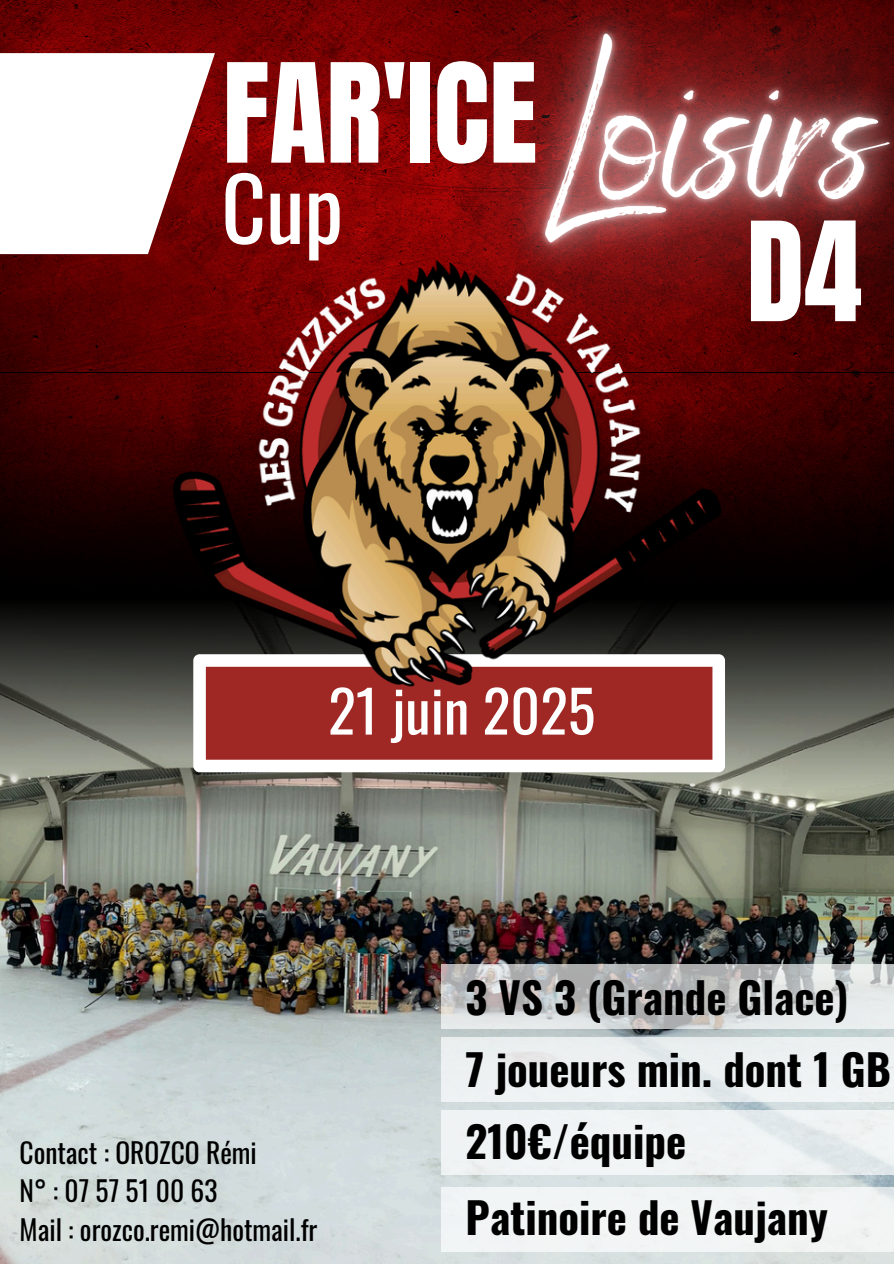
<style>
.page{position:relative;width:894px;height:1264px;background:#fff}
.page>*{position:absolute;margin:0;border:0;box-sizing:border-box;transform-origin:0 0}
.t1{font:117px "Anton";color:#fff}
.t2{font:87px "Oswald";color:#fff}
.t3{font:57.75px "Oswald";color:#fff}
.t4{font:700 42.75px "Oswald";color:#000}
.t5{font:27.45px "Oswald";color:#000}
</style>
<div class="page">
<img style="left:0;top:600px;width:893px;height:663px">
<svg style="left:0;top:0;width:321px;height:596px;background:#6a0101"></svg>
<div style="left:0;top:53px;width:214px;height:201px;background:#fff"></div>
<svg style="left:1px;top:373px;width:892px;height:227px;background:#1e0000"></svg>
<svg style="left:0;top:596px;width:892px;height:227px;background:#606259"></svg>
<svg style="left:193px;top:710px;width:531px;height:62px;fill:#9f2825"></svg>
<img style="left:321px;top:0;width:572px;height:540px">
<img style="left:161px;top:231px;width:572px;height:479px">
<div style="left:441px;top:1037px;width:452px;height:64px;background:#edf1f1"></div>
<div style="left:441px;top:1110px;width:452px;height:65px;background:linear-gradient(to right,#f2f5f5,#eaeeef)"></div>
<svg style="left:441px;top:963px;width:452px;height:65px;background:#c5c7c7"></svg>
<div style="left:441px;top:1186px;width:452px;height:65px;background:#f1f5f5"></div>
<p class="t1" style="left:222px;top:29px;width:316px">FAR'ICE</p>
<h2 class="t2" style="left:221px;top:140px;width:123px">Cup</h2>
<p class="t3" style="left:328px;top:665px;width:268px">21 juin 2025</p>
<h3 class="t1" style="left:746px;top:188px;width:117px">D4</h3>
<p class="t5" style="left:20px;top:1131px;width:239px">Contact : OROZCO Rémi</p>
<p class="t5" style="left:20px;top:1169px;width:199px">N° : 07 57 51 00 63</p>
<p class="t5" style="left:20px;top:1207px;width:299px">Mail : orozco.remi@hotmail.fr</p>
<h2 class="t4" style="left:465px;top:963px;width:384px">3 VS 3 (Grande Glace)</h2>
<p class="t4" style="left:465px;top:1035px;width:427px">7 joueurs min. dont 1 GB</p>
<p class="t4" style="left:465px;top:1107px;width:222px">210€/équipe</p>
<p class="t4" style="left:465px;top:1184px;width:364px">Patinoire de Vaujany</p>
</div>
